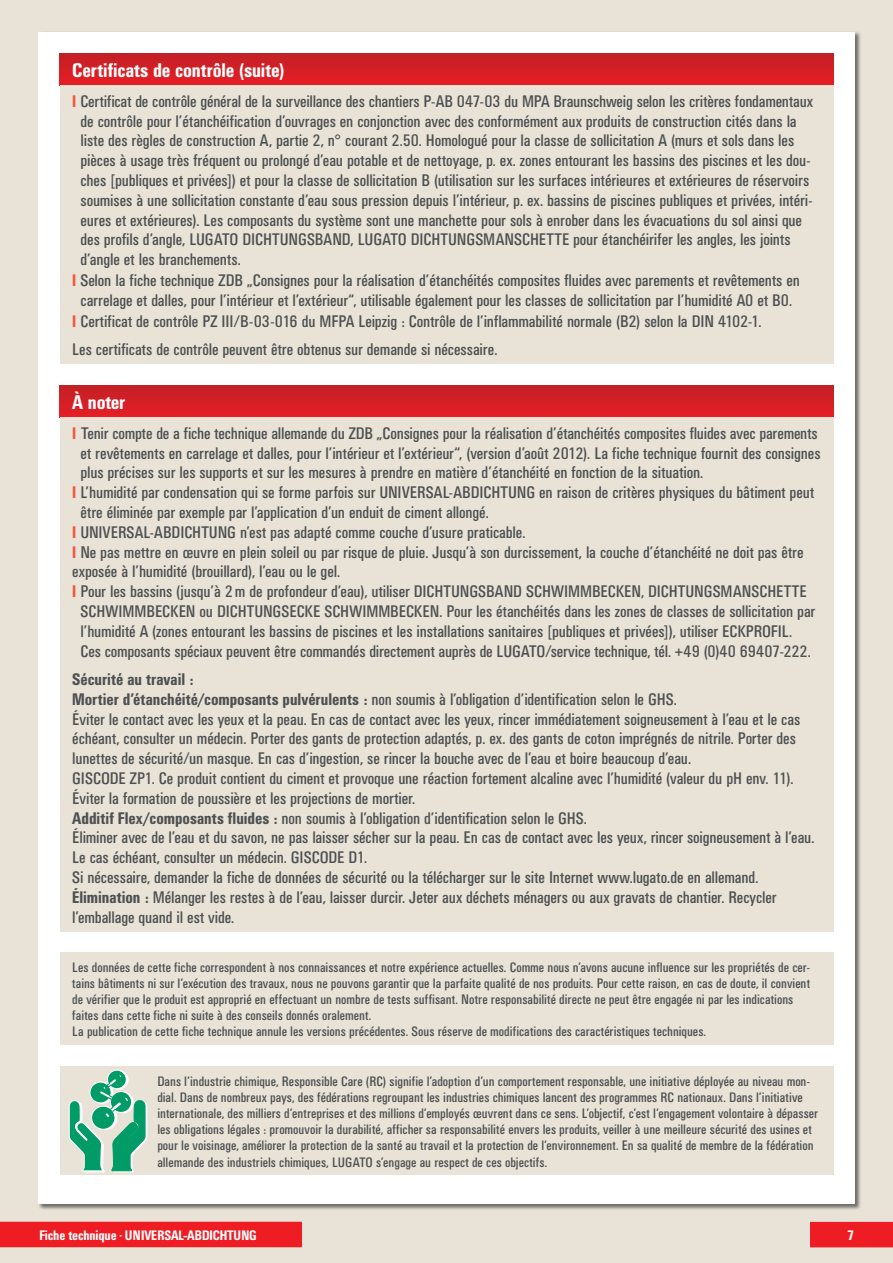
<style>
.page{position:relative;width:893px;height:1263px;background:#e9e3d7}
.page>*{position:absolute;margin:0;border:0;box-sizing:border-box;transform-origin:0 0}
.t1{font:500 condensed 19.5px "UN11";letter-spacing:.01em;color:#fff}
.t2{font:condensed 16.5px/19.8px "UN11";color:#4d5051}
.t3{font:condensed 13.5px/16.2px "UN11";letter-spacing:.01em;color:#4d5051}
.t4{font:500 condensed 13.5px "UN11";color:#fff}
.s1{font-weight:500;color:#f0573b}
.s2{font-family:"Univers"}
.s3{font-weight:500}
</style>
<div class="page">
<div style="left:38px;top:32px;width:817px;height:1171px;background:#fff"></div>
<div style="left:810px;top:1222px;width:83px;height:25px;background:#ed1d23"></div>
<div style="left:0;top:1222px;width:302px;height:25px;background:#ed1d23"></div>
<div style="left:60px;top:53px;width:773px;height:32px;background:linear-gradient(to bottom,#c12026,#e51e25)"></div>
<div style="left:60px;top:85px;width:773px;height:279px;background:#e9e3d7"></div>
<div style="left:60px;top:385px;width:773px;height:32px;background:linear-gradient(to bottom,#c12026,#e41e25)"></div>
<div style="left:60px;top:417px;width:773px;height:514px;background:#e9e3d7"></div>
<div style="left:60px;top:1066px;width:773px;height:109px;background:#e9e3d7"></div>
<div style="left:109px;top:1070px;width:19px;height:19px;background:#fff;border-radius:50%"></div>
<div style="left:109px;top:1070px;width:19px;height:19px;border:1px solid #fff;border-radius:50%"></div>
<svg style="left:107px;top:1070px;width:19px;height:19px"></svg>
<div style="left:107px;top:1070px;width:19px;height:19px;border:1px solid #fff;border-radius:50%"></div>
<svg style="left:69px;top:1075px;width:78px;height:97px"></svg>
<div style="left:60px;top:952px;width:773px;height:93px;background:#e9e3d7"></div>
<p class="t1" style="left:72px;top:59px;width:213px">Certificats de contrôle (suite)</p>
<p class="t2" style="left:72px;top:91px;width:742px"><span class="s1">I</span> Certificat de contrôle général de la surveillance des chantiers P-AB 047-03 du MPA Braunschweig selon les critères fondamentaux</p>
<p class="t2" style="left:81px;top:111px;width:718px">de contrôle pour l’étanchéification d’ouvrages en conjonction avec des conformément aux produits de construction cités dans la</p>
<p class="t2" style="left:81px;top:131px;width:715px">liste des règles de construction A, partie 2, n<span class="s2">°</span> courant 2.50. Homologué pour la classe de sollicitation A (murs et sols dans les</p>
<p class="t2" style="left:81px;top:150px;width:732px">pièces à usage très fréquent ou prolongé d’eau potable et de nettoyage, p. ex. zones entourant les bassins des piscines et les dou-</p>
<p class="t2" style="left:81px;top:170px;width:730px">ches [publiques et privées]) et pour la classe de sollicitation B (utilisation sur les surfaces intérieures et extérieures de réservoirs</p>
<p class="t2" style="left:81px;top:190px;width:734px">soumises à une sollicitation constante d’eau sous pression depuis l’intérieur, p. ex. bassins de piscines publiques et privées, intéri-</p>
<p class="t2" style="left:81px;top:210px;width:723px">eures et extérieures). Les composants du système sont une manchette pour sols à enrober dans les évacuations du sol ainsi que</p>
<p class="t2" style="left:81px;top:230px;width:711px">des profils d’angle, LUGATO DICHTUNGSBAND, LUGATO DICHTUNGSMANSCHETTE pour étanchéirifer les angles, les joints</p>
<p class="t2" style="left:81px;top:249px;width:162px">d’angle et les branchements.</p>
<p class="t2" style="left:72px;top:270px;width:729px"><span class="s1">I</span> Selon la fiche technique ZDB „Consignes pour la réalisation d’étanchéités composites fluides avec parements et revêtements en</p>
<p class="t2" style="left:81px;top:290px;width:713px">carrelage et dalles, pour l’intérieur et l’extérieur“, utilisable également pour les classes de sollicitation par l’humidité A0 et B0.</p>
<p class="t2" style="left:72px;top:311px;width:691px"><span class="s1">I</span> Certificat de contrôle PZ III/B-03-016 du MFPA Leipzig : Contrôle de l’inflammabilité normale (B2) selon la DIN 4102-1.</p>
<p class="t2" style="left:72px;top:340px;width:426px">Les certificats de contrôle peuvent être obtenus sur demande si nécessaire.</p>
<p class="t1" style="left:72px;top:391px;width:54px">À noter</p>
<p class="t2" style="left:72px;top:423px;width:747px"><span class="s1">I</span> Tenir compte de a fiche technique allemande du ZDB „Consignes pour la réalisation d’étanchéités composites fluides avec parements</p>
<p class="t2" style="left:81px;top:443px;width:741px">et revêtements en carrelage et dalles, pour l’intérieur et l’extérieur“, (version d’août 2012). La fiche technique fournit des consignes</p>
<p class="t2" style="left:81px;top:463px;width:624px">plus précises sur les supports et sur les mesures à prendre en matière d’étanchéité en fonction de la situation.</p>
<p class="t2" style="left:72px;top:482px;width:743px"><span class="s1">I</span> L’humidité par condensation qui se forme parfois sur UNIVERSAL-ABDICHTUNG en raison de critères physiques du bâtiment peut</p>
<p class="t2" style="left:81px;top:502px;width:410px">être éliminée par exemple par l’application d’un enduit de ciment allongé.</p>
<p class="t2" style="left:72px;top:522px;width:455px"><span class="s1">I</span> UNIVERSAL-ABDICHTUNG n’est pas adapté comme couche d’usure praticable.</p>
<p class="t2" style="left:72px;top:542px;width:733px"><span class="s1">I</span> Ne pas mettre en œuvre en plein soleil ou par risque de pluie. Jusqu’à son durcissement, la couche d’étanchéité ne doit pas être</p>
<p class="t2" style="left:72px;top:562px;width:269px">exposée à l’humidité (brouillard), l’eau ou le gel.</p>
<p class="t2" style="left:72px;top:581px;width:736px"><span class="s1">I</span> Pour les bassins (jusqu’à 2m de profondeur d’eau), utiliser DICHTUNGSBAND SCHWIMMBECKEN, DICHTUNGSMANSCHETTE</p>
<p class="t2" style="left:81px;top:601px;width:736px">SCHWIMMBECKEN ou DICHTUNGSECKE SCHWIMMBECKEN. Pour les étanchéités dans les zones de classes de sollicitation par</p>
<p class="t2" style="left:81px;top:621px;width:713px">l’humidité A (zones entourant les bassins de piscines et les installations sanitaires [publiques et privées]), utiliser ECKPROFIL.</p>
<p class="t2" style="left:81px;top:641px;width:731px">Ces composants spéciaux peuvent être commandés directement auprès de LUGATO/service technique, tél. +49 (0)40 69407-222.</p>
<p class="t2" style="left:72px;top:669px;width:743px"><span class="s3">Sécurité au travail :<br>Mortier d’étanchéité/composants pulvérulents :</span> non soumis à l’obligation d’identification selon le GHS.<br>Éviter le contact avec les yeux et la peau. En cas de contact avec les yeux, rincer immédiatement soigneusement à l’eau et le cas échéant, consulter un médecin. Porter des gants de protection adaptés, p. ex. des gants de coton imprégnés de nitrile. Porter des lunettes de sécurité/un masque. En cas d’ingestion, se rincer la bouche avec de l’eau et boire beaucoup d’eau.<br>GISCODE ZP1. Ce produit contient du ciment et provoque une réaction fortement alcaline avec l’humidité (valeur du pH env. 11).<br>Éviter la formation de poussière et les projections de mortier.<br><span class="s3">Additif Flex/composants fluides :</span> non soumis à l’obligation d’identification selon le GHS.<br>Éliminer avec de l’eau et du savon, ne pas laisser sécher sur la peau. En cas de contact avec les yeux, rincer soigneusement à l’eau.<br>Le cas échéant, consulter un médecin. GISCODE D1.<br>Si nécessaire, demander la fiche de données de sécurité ou la télécharger sur le site Internet www.lugato.de en allemand.<br><span class="s3">Élimination :</span> Mélanger les restes à de l’eau, laisser durcir. Jeter aux déchets ménagers ou aux gravats de chantier. Recycler l’emballage quand il est vide.</p>
<p class="t3" style="left:72px;top:959px;width:739px">Les données de cette fiche correspondent à nos connaissances et notre expérience actuelles. Comme nous n’avons aucune influence sur les propriétés de cer&shy;tains bâtiments ni sur l’exécution des travaux, nous ne pouvons garantir que la parfaite qualité de nos produits. Pour cette raison, en cas de doute, il convient de vérifier que le produit est approprié en effectuant un nombre de tests suffisant. Notre responsabilité directe ne peut être engagée ni par les indications faites dans cette fiche ni suite à des conseils donnés oralement.<br>La publication de cette fiche technique annule les versions précédentes. Sous réserve de modifications des caractéristiques techniques.</p>
<p class="t3" style="left:157px;top:1073px;width:662px">Dans l’industrie chimique, Responsible Care (RC) signifie l’adoption d’un comportement responsable, une initiative déployée au niveau mon&shy;dial. Dans de nombreux pays, des fédérations regroupant les industries chimiques lancent des programmes RC nationaux. Dans l’initiative internationale, des milliers d’entreprises et des millions d’employés œuvrent dans ce sens. L’objectif, c’est l’engagement volontaire à dépasser les obligations légales : promouvoir la durabilité, afficher sa responsabilité envers les produits, veiller à une meilleure sécurité des usines et pour le voisinage, améliorer la protection de la santé au travail et la protection de l’environnement. En sa qualité de membre de la fédération allemande des industriels chimiques, LUGATO s’engage au respect de ces objectifs.</p>
<p class="t4" style="left:39px;top:1227px;width:219px">Fiche technique <sup>•</sup> UNIVERSAL-ABDICHTUNG</p>
<p class="t4" style="left:847px;top:1227px;width:8px">7</p>
</div>
